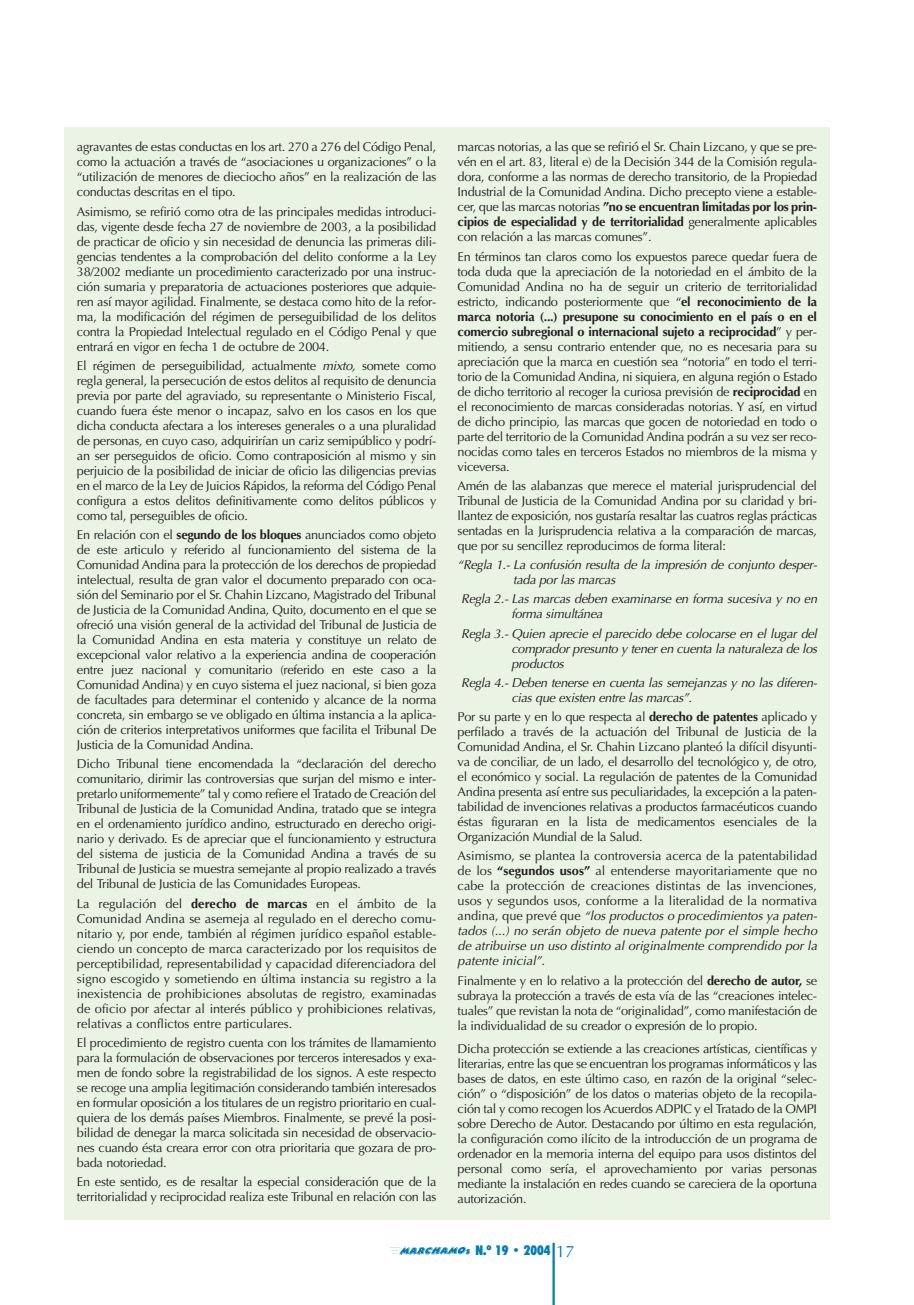
<style>
.page{position:relative;width:914px;height:1305px;background:#fff}
.page>*{position:absolute;margin:0;border:0;box-sizing:border-box;transform-origin:0 0}
.t1{font:900 condensed 13.5px "Futura BT";color:#007cb7}
.t2{font:12.75px/15px "Optima";letter-spacing:-.02em;color:#231f20;text-align:justify}
.t3{font:italic 12.75px/15px "Optima";letter-spacing:-.02em;color:#231f20}
.s1{font-style:italic}
.s2{font-weight:700}
.s3{font-family:"Optima";font-weight:400;font-stretch:normal;font-size:16.5px}
</style>
<div class="page">
<hr style="left:552px;top:1243px;width:2px;height:62px;background:#007cb7">
<img style="left:390px;top:1247px;width:81px;height:8px">
<div style="left:64px;top:128px;width:766px;height:1092px;background:#e9f4e4"></div>
<p class="t2" style="left:77px;top:141px;width:361px">agravantes de estas conductas en los art. 270 a 276 del Código Penal, como la actuación a través de “asociaciones u organizaciones” o la “utilización de menores de dieciocho años” en la realización de las conductas descritas en el tipo.</p>
<p class="t2" style="left:77px;top:205px;width:361px">Asimismo, se refirió como otra de las principales medidas introduci&shy;das, vigente desde fecha 27 de noviembre de 2003, a la posibilidad de practicar de oficio y sin necesidad de denuncia las primeras dili&shy;gencias tendentes a la comprobación del delito conforme a la Ley 38/2002 mediante un procedimiento caracterizado por una instruc&shy;ción sumaria y preparatoria de actuaciones posteriores que adquie&shy;ren así mayor agilidad. Finalmente, se destaca como hito de la refor&shy;ma, la modificación del régimen de perseguibilidad de los delitos contra la Propiedad Intelectual regulado en el Código Penal y que entrará en vigor en fecha 1 de octubre de 2004.</p>
<p class="t2" style="left:77px;top:359px;width:361px">El régimen de perseguibilidad, actualmente <span class="s1">mixto,</span> somete como regla general, la persecución de estos delitos al requisito de denuncia previa por parte del agraviado, su representante o Ministerio Fiscal, cuando fuera éste menor o incapaz, salvo en los casos en los que dicha conducta afectara a los intereses generales o a una pluralidad de personas, en cuyo caso, adquirirían un cariz semipúblico y podrí&shy;an ser perseguidos de oficio. Como contraposición al mismo y sin perjuicio de la posibilidad de iniciar de oficio las diligencias previas en el marco de la Ley de Juicios Rápidos, la reforma del Código Penal configura a estos delitos definitivamente como delitos públicos y como tal, perseguibles de oficio.</p>
<p class="t2" style="left:77px;top:529px;width:361px">En relación con el <span class="s2">segundo de los bloques</span> anunciados como objeto de este articulo y referido al funcionamiento del sistema de la Comunidad Andina para la protección de los derechos de propiedad intelectual, resulta de gran valor el documento preparado con oca&shy;sión del Seminario por el Sr. Chahin Lizcano, Magistrado del Tribunal de Justicia de la Comunidad Andina, Quito, documento en el que se ofreció una visión general de la actividad del Tribunal de Justicia de la Comunidad Andina en esta materia y constituye un relato de excepcional valor relativo a la experiencia andina de cooperación entre juez nacional y comunitario (referido en este caso a la Comunidad Andina) y en cuyo sistema el juez nacional, si bien goza de facultades para determinar el contenido y alcance de la norma concreta, sin embargo se ve obligado en última instancia a la aplica&shy;ción de criterios interpretativos uniformes que facilita el Tribunal De Justicia de la Comunidad Andina.</p>
<p class="t2" style="left:77px;top:758px;width:361px">Dicho Tribunal tiene encomendada la “declaración del derecho comunitario, dirimir las controversias que surjan del mismo e inter&shy;pretarlo uniformemente” tal y como refiere el Tratado de Creación del Tribunal de Justicia de la Comunidad Andina, tratado que se integra en el ordenamiento jurídico andino, estructurado en derecho origi&shy;nario y derivado. Es de apreciar que el funcionamiento y estructura del sistema de justicia de la Comunidad Andina a través de su Tribunal de Justicia se muestra semejante al propio realizado a través del Tribunal de Justicia de las Comunidades Europeas.</p>
<p class="t2" style="left:77px;top:897px;width:361px">La regulación del <span class="s2">derecho de marcas</span> en el ámbito de la Comunidad Andina se asemeja al regulado en el derecho comu&shy;nitario y, por ende, también al régimen jurídico español estable&shy;ciendo un concepto de marca caracterizado por los requisitos de perceptibilidad, representabilidad y capacidad diferenciadora del signo escogido y sometiendo en última instancia su registro a la inexistencia de prohibiciones absolutas de registro, examinadas de oficio por afectar al interés público y prohibiciones relativas, relativas a conflictos entre particulares.</p>
<p class="t2" style="left:77px;top:1036px;width:361px">El procedimiento de registro cuenta con los trámites de llamamiento para la formulación de observaciones por terceros interesados y exa&shy;men de fondo sobre la registrabilidad de los signos. A este respecto se recoge una amplia legitimación considerando también interesados en formular oposición a los titulares de un registro prioritario en cual&shy;quiera de los demás países Miembros. Finalmente, se prevé la posi&shy;bilidad de denegar la marca solicitada sin necesidad de observacio&shy;nes cuando ésta creara error con otra prioritaria que gozara de pro&shy;bada notoriedad.</p>
<p class="t2" style="left:77px;top:1176px;width:361px">En este sentido, es de resaltar la especial consideración que de la territorialidad y reciprocidad realiza este Tribunal en relación con las</p>
<p class="t2" style="left:457px;top:141px;width:361px">marcas notorias, a las que se refirió el Sr. Chain Lizcano, y que se pre&shy;vén en el art. 83, literal e) de la Decisión 344 de la Comisión regula&shy;dora, conforme a las normas de derecho transitorio, de la Propiedad Industrial de la Comunidad Andina. Dicho precepto viene a estable&shy;cer, que las marcas notorias <span class="s2">”no se encuentran limitadas por los prin&shy;cipios de especialidad y de territorialidad</span> generalmente aplicables con relación a las marcas comunes”.</p>
<p class="t2" style="left:457px;top:250px;width:361px">En términos tan claros como los expuestos parece quedar fuera de toda duda que la apreciación de la notoriedad en el ámbito de la Comunidad Andina no ha de seguir un criterio de territorialidad estricto, indicando posteriormente que “<span class="s2">el reconocimiento de la marca notoria (...) presupone su conocimiento en el país o en el comercio subregional o internacional sujeto a reciprocidad</span>” y per&shy;mitiendo, a sensu contrario entender que, no es necesaria para su apreciación que la marca en cuestión sea “notoria” en todo el terri&shy;torio de la Comunidad Andina, ni siquiera, en alguna región o Estado de dicho territorio al recoger la curiosa previsión de <span class="s2">reciprocidad</span> en el reconocimiento de marcas consideradas notorias. Y así, en virtud de dicho principio, las marcas que gocen de notoriedad en todo o parte del territorio de la Comunidad Andina podrán a su vez ser reco&shy;nocidas como tales en terceros Estados no miembros de la misma y viceversa.</p>
<p class="t2" style="left:457px;top:479px;width:361px">Amén de las alabanzas que merece el material jurisprudencial del Tribunal de Justicia de la Comunidad Andina por su claridad y bri&shy;llantez de exposición, nos gustaría resaltar las cuatros reglas prácticas sentadas en la Jurisprudencia relativa a la comparación de marcas, que por su sencillez reproducimos de forma literal:</p>
<p class="t3" style="left:513px;top:559px;width:305px;text-indent:-55px">“Regla 1.- La confusión resulta de la impresión de conjunto desper&shy;tada por las marcas</p>
<p class="t3" style="left:511px;top:593px;width:307px;text-indent:-50px">Regla 2.- Las marcas deben examinarse en forma sucesiva y no en forma simultánea</p>
<p class="t3" style="left:511px;top:627px;width:307px;text-align:justify;text-indent:-50px">Regla 3.- Quien aprecie el parecido debe colocarse en el lugar del comprador presunto y tener en cuenta la naturaleza de los productos</p>
<p class="t3" style="left:511px;top:676px;width:306px;text-indent:-50px">Regla 4.- Deben tenerse en cuenta las semejanzas y no las diferen&shy;cias que existen entre las marcas”.</p>
<p class="t2" style="left:457px;top:711px;width:361px">Por su parte y en lo que respecta al <span class="s2">derecho de patentes</span> aplicado y perfilado a través de la actuación del Tribunal de Justicia de la Comunidad Andina, el Sr. Chahin Lizcano planteó la difícil disyunti&shy;va de conciliar, de un lado, el desarrollo del tecnológico y, de otro, el económico y social. La regulación de patentes de la Comunidad Andina presenta así entre sus peculiaridades, la excepción a la paten&shy;tabilidad de invenciones relativas a productos farmacéuticos cuando éstas figuraran en la lista de medicamentos esenciales de la Organización Mundial de la Salud.</p>
<p class="t2" style="left:457px;top:850px;width:361px">Asimismo, se plantea la controversia acerca de la patentabilidad de los <span class="s2">“segundos usos”</span> al entenderse mayoritariamente que no cabe la protección de creaciones distintas de las invenciones, usos y segundos usos, conforme a la literalidad de la normativa andina, que prevé que <span class="s1">“los productos o procedimientos ya paten&shy;tados (...) no serán objeto de nueva patente por el simple hecho de atribuirse un uso distinto al originalmente comprendido por la patente inicial”.</span></p>
<p class="t2" style="left:457px;top:974px;width:361px">Finalmente y en lo relativo a la protección del <span class="s2">derecho de autor,</span> se subraya la protección a través de esta vía de las “creaciones intelec&shy;tuales” que revistan la nota de “originalidad”, como manifestación de la individualidad de su creador o expresión de lo propio.</p>
<p class="t2" style="left:457px;top:1043px;width:361px">Dicha protección se extiende a las creaciones artísticas, científicas y literarias, entre las que se encuentran los programas informáticos y las bases de datos, en este último caso, en razón de la original “selec&shy;ción” o “disposición” de los datos o materias objeto de la recopila&shy;ción tal y como recogen los Acuerdos ADPIC y el Tratado de la OMPI sobre Derecho de Autor. Destacando por último en esta regulación, la configuración como ilícito de la introducción de un programa de ordenador en la memoria interna del equipo para usos distintos del personal como sería, el aprovechamiento por varias personas mediante la instalación en redes cuando se careciera de la oportuna autorización.</p>
<p class="t1" style="left:475px;top:1244px;width:101px">N.º 19 • 2004 <span class="s3">17</span></p>
</div>
